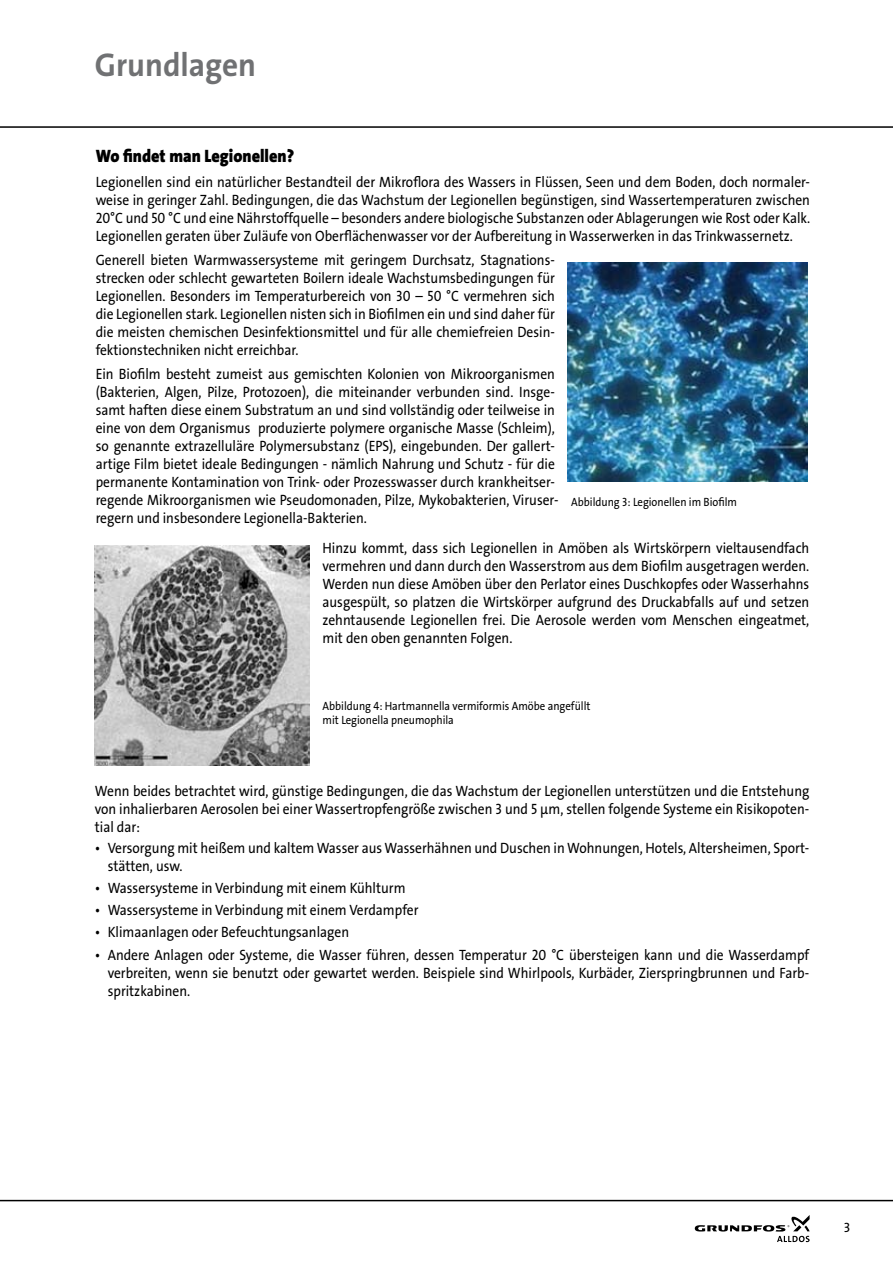
<style>
.page{position:relative;width:893px;height:1263px;background:#fff}
.page>*{position:absolute;margin:0;border:0;box-sizing:border-box;transform-origin:0 0}
.t1{font:33px "The Sans Grundfos 7 B";color:#707173;scale:.95 1}
.t2{font:18px "The Sans Grundfos 9 BL";color:#000;scale:.9 1}
.t3{font:15px/18px "The Sans Grundfos 5 R";color:#000;text-align:justify;scale:.9 1}
.t4{font:13.5px "The Sans Grundfos 5 R";color:#000}
.t5{font:12px/14.4px "The Sans Grundfos 5 R";color:#000;scale:.9 1}
</style>
<div class="page">
<hr style="left:0;top:126px;width:893px;height:2px;background:#000">
<hr style="left:0;top:1200px;width:893px;height:1px;background:#000">
<svg style="left:695px;top:1215px;width:115px;height:27px"></svg>
<img style="left:568px;top:262px;width:240px;height:220px">
<img style="left:95px;top:546px;width:215px;height:219px">
<h1 class="t1" style="left:95px;top:47px;width:171px">Grundlagen</h1>
<p class="t2" style="left:96px;top:146px;width:222px">Wo findet man Legionellen?</p>
<p class="t3" style="left:96px;top:173px;width:795px">Legionellen sind ein natürlicher Bestandteil der Mikroflora des Wassers in Flüssen, Seen und dem Boden, doch normaler&shy;weise in geringer Zahl. Bedingungen, die das Wachstum der Legionellen begünstigen, sind Wassertemperaturen zwischen 20°C und 50 °C und eine Nährstoffquelle – besonders andere biologische Substanzen oder Ablagerungen wie Rost oder Kalk.<br>Legionellen geraten über Zuläufe von Oberflächenwasser vor der Aufbereitung in Wasserwerken in das Trinkwassernetz.</p>
<p class="t3" style="left:96px;top:251px;width:512px">Generell bieten Warmwassersysteme mit geringem Durchsatz, Stagnations&shy;strecken oder schlecht gewarteten Boilern ideale Wachstumsbedingungen für Legionellen. Besonders im Temperaturbereich von 30 – 50 °C vermehren sich die Legionellen stark. Legionellen nisten sich in Biofilmen ein und sind daher für die meisten chemischen Desinfektionsmittel und für alle chemiefreien Desin&shy;fektionstechniken nicht erreichbar.</p>
<p class="t3" style="left:96px;top:366px;width:516px;text-align:left">Ein Biofilm besteht zumeist aus gemischten Kolonien von Mikroorganismen (Bakterien, Algen, Pilze, Protozoen), die miteinander verbunden sind. Insge&shy;samt haften diese einem Substratum an und sind vollständig oder teilweise in eine von dem Organismus produzierte polymere organische Masse (Schleim), so genannte extrazelluläre Polymersubstanz (EPS), eingebunden. Der gallert&shy;artige Film bietet ideale Bedingungen - nämlich Nahrung und Schutz - für die permanente Kontamination von Trink- oder Prozesswasser durch krankheitser&shy;regende Mikroorganismen wie Pseudomonaden, Pilze, Mykobakterien, Viruser&shy;regern und insbesondere Legionella-Bakterien.</p>
<p class="t5" style="left:571px;top:496px;width:186px">Abbildung 3: Legionellen im Biofilm</p>
<p class="t3" style="left:322px;top:539px;width:542px">Hinzu kommt, dass sich Legionellen in Amöben als Wirtskörpern vieltausendfach vermehren und dann durch den Wasserstrom aus dem Biofilm ausgetragen werden.<br>Werden nun diese Amöben über den Perlator eines Duschkopfes oder Wasserhahns ausgespült, so platzen die Wirtskörper aufgrund des Druckabfalls auf und setzen zehntausende Legionellen frei. Die Aerosole werden vom Menschen eingeatmet, mit den oben genannten Folgen.</p>
<p class="t5" style="left:322px;top:699px;width:299px">Abbildung 4: Hartmannella vermiformis Amöbe angefüllt mit Legionella pneumophila</p>
<p class="t3" style="left:95px;top:783px;width:795px">Wenn beides betrachtet wird, günstige Bedingungen, die das Wachstum der Legionellen unterstützen und die Entstehung von inhalierbaren Aerosolen bei einer Wassertropfengröße zwischen 3 und 5 µm, stellen folgende Systeme ein Risikopoten&shy;tial dar:</p>
<p class="t3" style="left:108px;top:839px;width:781px;text-indent:-13px">• Versorgung mit heißem und kaltem Wasser aus Wasserhähnen und Duschen in Wohnungen, Hotels, Altersheimen, Sport&shy;stätten, usw.</p>
<p class="t3" style="left:95px;top:879px;width:347px">• Wassersysteme in Verbindung mit einem Kühlturm</p>
<p class="t3" style="left:95px;top:901px;width:361px">• Wassersysteme in Verbindung mit einem Verdampfer</p>
<p class="t3" style="left:95px;top:924px;width:284px">• Klimaanlagen oder Befeuchtungsanlagen</p>
<p class="t3" style="left:108px;top:946px;width:781px;text-indent:-13px">• Andere Anlagen oder Systeme, die Wasser führen, dessen Temperatur 20 °C übersteigen kann und die Wasserdampf verbreiten, wenn sie benutzt oder gewartet werden. Beispiele sind Whirlpools, Kurbäder, Zierspringbrunnen und Farb&shy;spritzkabinen.</p>
<p class="t4" style="left:844px;top:1220px;width:8px">3</p>
</div>
